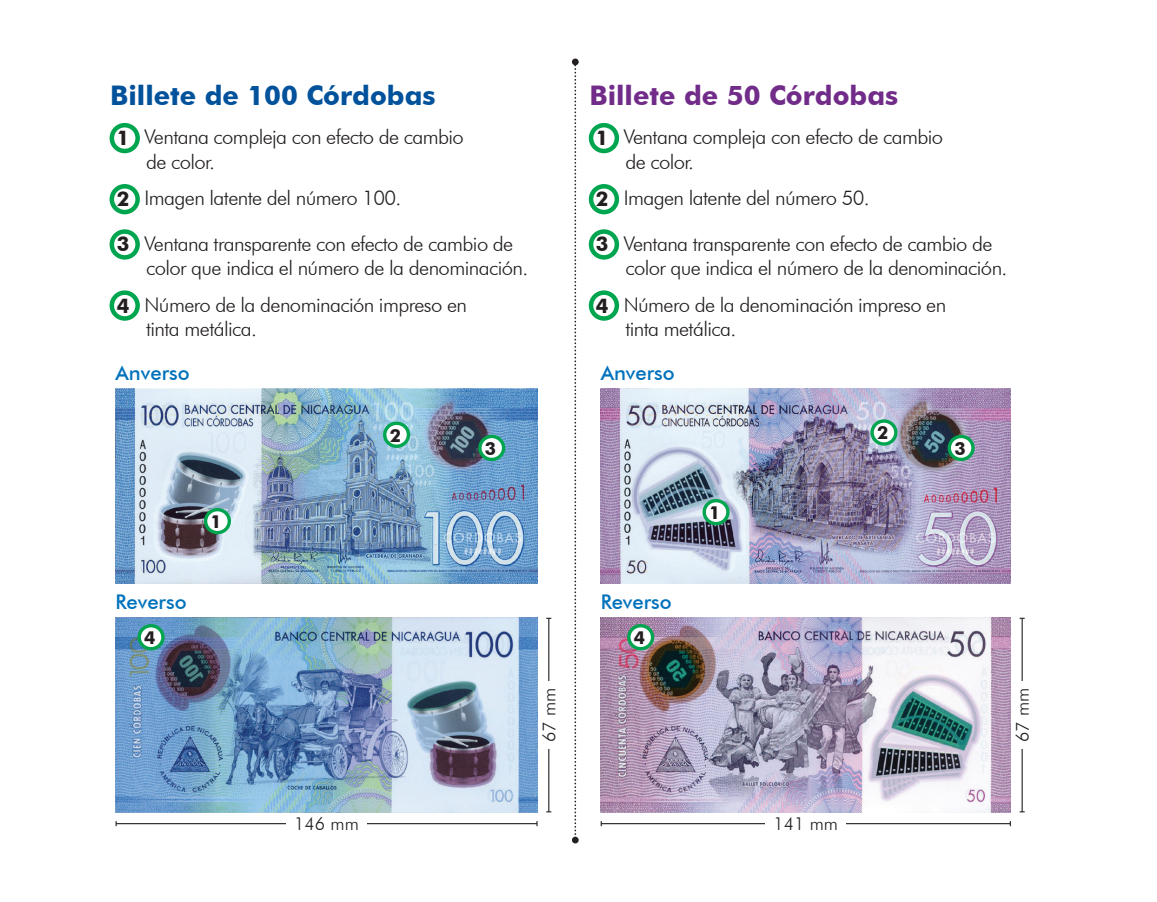
<style>
.page{position:relative;width:1157px;height:902px;background:#fff}
.page>*{position:absolute;margin:0;border:0;box-sizing:border-box;transform-origin:0 0}
.t1{font:700 27px "Futura BT";color:#01519b}
.t2{font:700 27px "Futura BT";color:#712c89}
.t3{font:300 20.25px/24.3px "Futura BT";letter-spacing:-.03em;color:#231f20}
.t4{font:500 20.25px "Futura BT";color:#0072bc}
.t5{font:300 18px "Futura BT";color:#231f20}
.t6{font:700 18px "Futura BT";color:#231f20}
.s1{font-weight:700}
</style>
<div class="page">
<div style="left:589px;top:229px;width:30px;height:30px;border:4px solid #00a54f;border-radius:50%"></div>
<div style="left:589px;top:290px;width:30px;height:31px;border:4px solid #00a54f;border-radius:50%"></div>
<div style="left:589px;top:123px;width:30px;height:30px;border:4px solid #00a54f;border-radius:50%"></div>
<div style="left:589px;top:184px;width:30px;height:30px;border:4px solid #00a54f;border-radius:50%"></div>
<img style="left:600px;top:389px;width:411px;height:195px">
<img style="left:600px;top:617px;width:411px;height:195px">
<hr style="left:601px;top:823px;width:409px;height:1px;background:#231f20">
<hr style="left:1021px;top:618px;width:1px;height:193px;background:#231f20">
<div style="left:765px;top:816px;width:81px;height:14px;background:#fff"></div>
<div style="left:1015px;top:681px;width:14px;height:68px;background:#fff"></div>
<svg style="left:704px;top:500px;width:24px;height:23px"></svg>
<div style="left:702px;top:499px;width:27px;height:26px;border:3px solid #00a54f;border-radius:50%"></div>
<svg style="left:872px;top:421px;width:24px;height:23px"></svg>
<div style="left:870px;top:419px;width:27px;height:26px;border:3px solid #00a54f;border-radius:50%"></div>
<svg style="left:949px;top:436px;width:24px;height:23px"></svg>
<div style="left:947px;top:435px;width:27px;height:26px;border:3px solid #00a54f;border-radius:50%"></div>
<svg style="left:629px;top:625px;width:23px;height:23px"></svg>
<div style="left:627px;top:624px;width:27px;height:26px;border:3px solid #00a54f;border-radius:50%"></div>
<div style="left:110px;top:229px;width:30px;height:30px;border:4px solid #00a54f;border-radius:50%"></div>
<div style="left:110px;top:290px;width:30px;height:31px;border:4px solid #00a54f;border-radius:50%"></div>
<div style="left:110px;top:123px;width:30px;height:30px;border:4px solid #00a54f;border-radius:50%"></div>
<div style="left:110px;top:184px;width:30px;height:30px;border:4px solid #00a54f;border-radius:50%"></div>
<img style="left:116px;top:389px;width:421px;height:195px">
<img style="left:116px;top:617px;width:421px;height:195px">
<hr style="left:116px;top:823px;width:421px;height:1px;background:#231f20">
<hr style="left:548px;top:618px;width:1px;height:193px;background:#231f20">
<div style="left:286px;top:816px;width:81px;height:14px;background:#fff"></div>
<div style="left:542px;top:681px;width:14px;height:68px;background:#fff"></div>
<svg style="left:206px;top:509px;width:23px;height:23px"></svg>
<div style="left:204px;top:508px;width:27px;height:26px;border:3px solid #00a54f;border-radius:50%"></div>
<svg style="left:385px;top:423px;width:23px;height:23px"></svg>
<div style="left:383px;top:421px;width:27px;height:27px;border:3px solid #00a54f;border-radius:50%"></div>
<svg style="left:480px;top:436px;width:23px;height:23px"></svg>
<div style="left:478px;top:435px;width:27px;height:26px;border:3px solid #00a54f;border-radius:50%"></div>
<svg style="left:139px;top:625px;width:24px;height:23px"></svg>
<div style="left:137px;top:624px;width:28px;height:26px;border:3px solid #00a54f;border-radius:50%"></div>
<svg style="left:574px;top:65px;width:2px;height:770px"></svg>
<div style="left:572px;top:59px;width:7px;height:6px;background:#231f20;border-radius:50%"></div>
<div style="left:572px;top:836px;width:7px;height:7px;background:#231f20;border-radius:50%"></div>
<h1 class="t1" style="left:110px;top:79px;width:327px">Billete de 100 Córdobas</h1>
<h1 class="t2" style="left:589px;top:79px;width:310px">Billete de 50 Córdobas</h1>
<p class="t3" style="left:146px;top:125px;width:319px;text-indent:-29px"><span class="s1">1</span> Ventana compleja con efecto de cambio de color.</p>
<p class="t3" style="left:117px;top:186px;width:286px"><span class="s1">2</span> Imagen latente del número 100.</p>
<p class="t3" style="left:625px;top:125px;width:319px;text-indent:-29px"><span class="s1">1</span> Ventana compleja con efecto de cambio de color.</p>
<p class="t3" style="left:596px;top:186px;width:275px"><span class="s1">2</span> Imagen latente del número 50.</p>
<p class="t3" style="left:146px;top:231px;width:383px;text-indent:-29px"><span class="s1">3</span> Ventana transparente con efecto de cambio de color que indica el número de la denominación.</p>
<p class="t3" style="left:146px;top:292px;width:322px;text-indent:-29px"><span class="s1">4</span> Número de la denominación impreso en tinta metálica.</p>
<p class="t3" style="left:625px;top:231px;width:383px;text-indent:-29px"><span class="s1">3</span> Ventana transparente con efecto de cambio de color que indica el número de la denominación.</p>
<p class="t3" style="left:625px;top:292px;width:322px;text-indent:-29px"><span class="s1">4</span> Número de la denominación impreso en tinta metálica.</p>
<p class="t4" style="left:116px;top:361px;width:76px">Anverso</p>
<p class="t4" style="left:600px;top:361px;width:76px">Anverso</p>
<p class="t6" style="left:390px;top:424px;width:13px">2</p>
<p class="t6" style="left:485px;top:437px;width:13px">3</p>
<p class="t6" style="left:877px;top:422px;width:13px">2</p>
<p class="t6" style="left:954px;top:437px;width:13px">3</p>
<p class="t6" style="left:211px;top:510px;width:13px">1</p>
<p class="t6" style="left:709px;top:501px;width:13px">1</p>
<p class="t4" style="left:116px;top:589px;width:73px">Reverso</p>
<p class="t4" style="left:600px;top:589px;width:73px">Reverso</p>
<p class="t6" style="left:144px;top:626px;width:13px">4</p>
<p class="t6" style="left:634px;top:626px;width:13px">4</p>
<p class="t5" style="left:538px;top:742px;width:56px;rotate:-90deg">67 mm</p>
<p class="t5" style="left:1011px;top:742px;width:56px;rotate:-90deg">67 mm</p>
<p class="t5" style="left:294px;top:813px;width:66px">146 mm</p>
<p class="t5" style="left:773px;top:813px;width:66px">141 mm</p>
</div>
